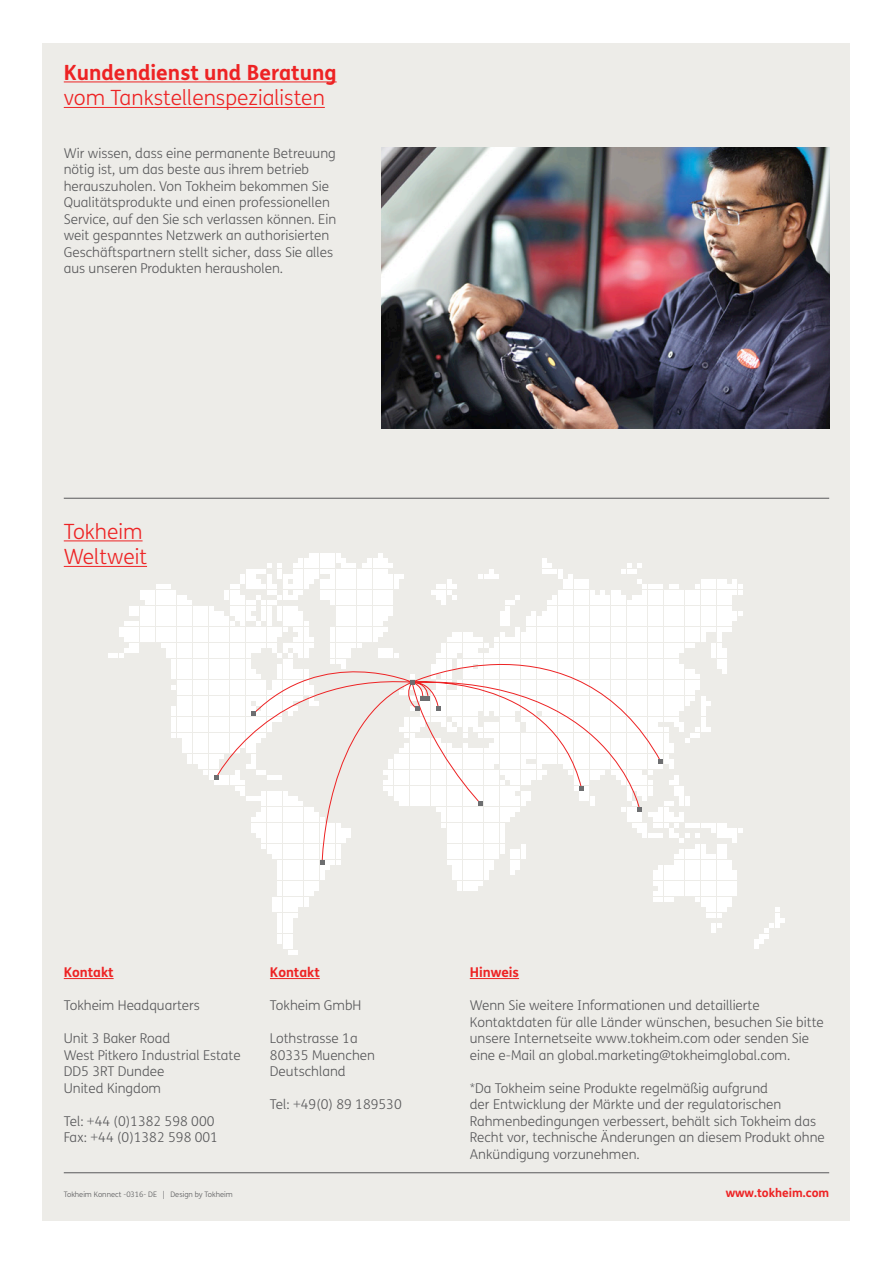
<style>
.page{position:relative;width:893px;height:1263px;background:#fff}
.page>*{position:absolute;margin:0;border:0;box-sizing:border-box;transform-origin:0 0}
.t1{font:300 21px/25.5px "FS Me";color:#ed2324}
.t2{font:700 21px "FS Me";color:#ed2324}
.t3{font:300 13.5px/16.5px "FS Me";color:#58585a}
.t4{font:700 13.5px "FS Me";color:#ed2324}
.t5{font:700 12px "FS Me";color:#ed2324}
.t6{font:300 7.5px "FS Me";color:#58585a}
</style>
<div class="page">
<div style="left:43px;top:43px;width:807px;height:1177px;background:#edece8"></div>
<hr style="left:64px;top:82px;width:273px;height:1px;background:#ed2324">
<hr style="left:64px;top:107px;width:261px;height:1px;background:#ed2324">
<hr style="left:64px;top:1172px;width:765px;height:1px;background:#58585a">
<img style="left:381px;top:147px;width:448px;height:282px">
<hr style="left:64px;top:978px;width:50px;height:1px;background:#ed2324">
<hr style="left:64px;top:540px;width:79px;height:1px;background:#ed2324">
<hr style="left:64px;top:566px;width:83px;height:1px;background:#ed2324">
<hr style="left:64px;top:498px;width:765px;height:1px;background:#58585a">
<svg style="left:754px;top:908px;width:30px;height:41px"></svg>
<svg style="left:108px;top:553px;width:634px;height:401px"></svg>
<hr style="left:470px;top:978px;width:49px;height:1px;background:#ed2324">
<hr style="left:270px;top:978px;width:50px;height:1px;background:#ed2324">
<h1 class="t2" style="left:64px;top:59px;width:274px">Kundendienst und Beratung</h1>
<h1 class="t1" style="left:64px;top:85px;width:263px">vom Tankstellenspezialisten</h1>
<p class="t3" style="left:64px;top:145px;width:274px">Wir wissen, dass eine permanente Betreuung nötig ist, um das beste aus ihrem betrieb herauszuholen. Von Tokheim bekommen Sie Qualitätsprodukte und einen professionellen Service, auf den Sie sch verlassen können. Ein weit gespanntes Netzwerk an authorisierten Geschäftspartnern stellt sicher, dass Sie alles aus unseren Produkten herausholen.</p>
<h1 class="t1" style="left:64px;top:519px;width:85px">Tokheim<br>Weltweit</h1>
<p class="t4" style="left:64px;top:964px;width:51px">Kontakt</p>
<p class="t3" style="left:64px;top:997px;width:138px">Tokheim Headquarters</p>
<p class="t3" style="left:64px;top:1030px;width:178px">Unit 3 Baker Road<br>West Pitkero Industrial Estate<br>DD5 3RT Dundee<br>United Kingdom</p>
<p class="t3" style="left:64px;top:1113px;width:156px">Tel: +44 (0)1382 598 000<br>Fax: +44 (0)1382 598 001</p>
<p class="t4" style="left:270px;top:964px;width:51px">Kontakt</p>
<p class="t3" style="left:270px;top:997px;width:93px">Tokheim GmbH</p>
<p class="t3" style="left:270px;top:1030px;width:107px">Lothstrasse 1a<br>80335 Muenchen<br>Deutschland</p>
<p class="t3" style="left:270px;top:1096px;width:133px">Tel: +49(0) 89 189530</p>
<p class="t4" style="left:470px;top:964px;width:51px">Hinweis</p>
<p class="t3" style="left:470px;top:997px;width:356px">Wenn Sie weitere Informationen und detaillierte Kontaktdaten für alle Länder wünschen, besuchen Sie bitte unsere Internetseite www.tokheim.com oder senden Sie eine e-Mail an global.marketing@tokheimglobal.com.</p>
<p class="t3" style="left:470px;top:1080px;width:357px">*Da Tokheim seine Produkte regelmäßig aufgrund<br>der Entwicklung der Märkte und der regulatorischen Rahmenbedingungen verbessert, behält sich Tokheim das Recht vor, technische Änderungen an diesem Produkt ohne Ankündigung vorzunehmen.</p>
<p class="t6" style="left:64px;top:1190px;width:170px">Tokheim Konnect -0316- DE | Design by Tokheim</p>
<p class="t5" style="left:726px;top:1185px;width:105px">www.tokheim.com</p>
</div>
